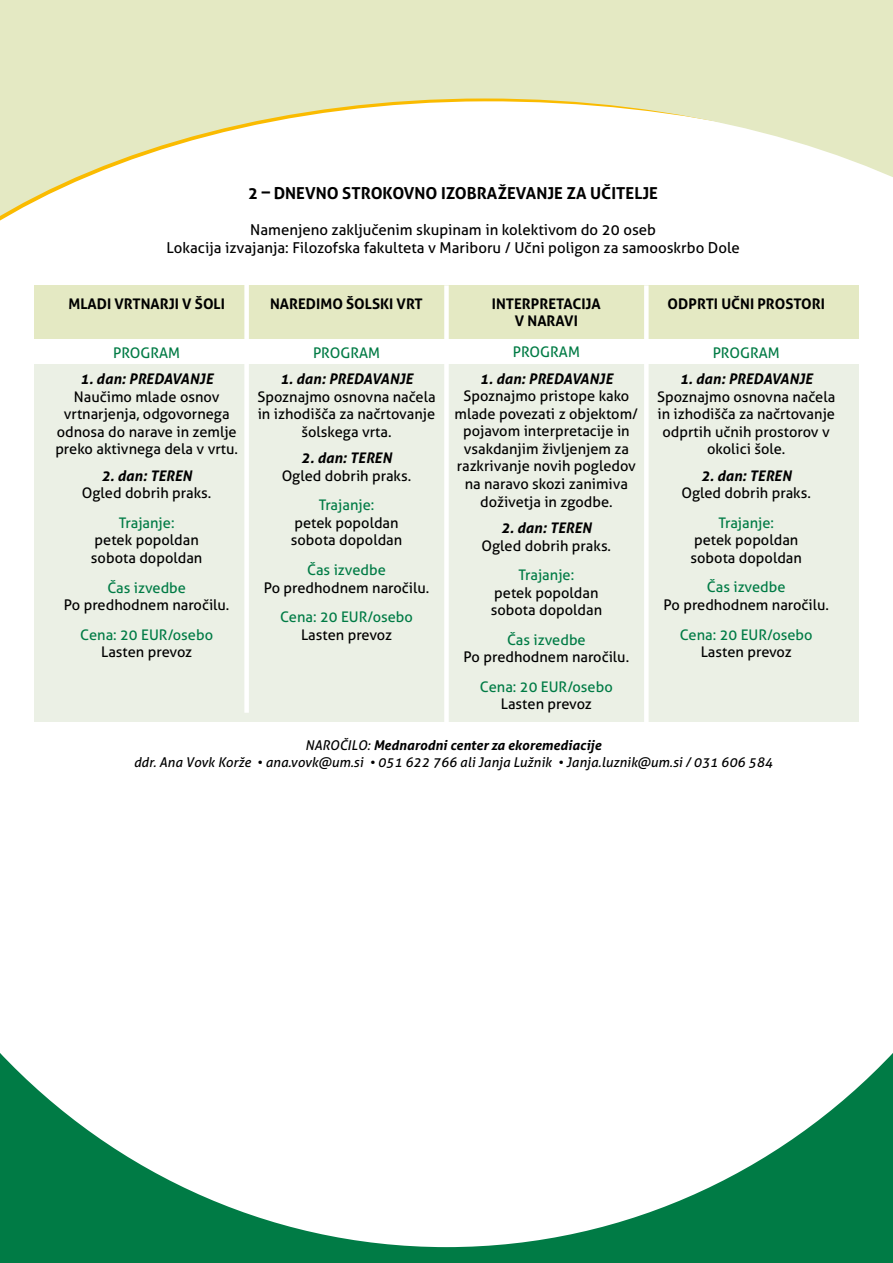
<style>
.page{position:relative;width:893px;height:1263px;background:#fff}
.page>*{position:absolute;margin:0;border:0;box-sizing:border-box;transform-origin:0 0}
.t1{font:700 16.5px "Aller";color:#000}
.t2{font:15px/18px "Aller";color:#000;text-align:center}
.t3{font:14.7px/17.5px "Aller";color:#000;text-align:center}
.t4{font:14.7px "Aller";color:#007b45}
.t5{font:italic 700 14.7px "Aller";color:#000}
.t6{font:700 14.7px/17.5px "Aller";color:#000;text-align:center}
.t7{font:italic 13.5px/16.2px "Aller";color:#000;text-align:center}
.s1{font-weight:700}
</style>
<div class="page">
<svg style="left:0;top:0;width:893px;height:221px;fill:#e4e9c3"></svg>
<svg style="left:0;top:1053px;width:893px;height:210px"></svg>
<div style="left:34px;top:364px;width:825px;height:357px;background:#ebf0e5"></div>
<div style="left:34px;top:285px;width:825px;height:53px;background:#e4e9c3"></div>
<div style="left:244px;top:264px;width:5px;height:449px;background:#fff"></div>
<div style="left:444px;top:285px;width:5px;height:449px;background:#fff"></div>
<div style="left:644px;top:285px;width:5px;height:449px;background:#fff"></div>
<p class="t1" style="left:248px;top:183px;width:411px">2 – DNEVNO STROKOVNO IZOBRAŽEVANJE ZA UČITELJE</p>
<p class="t2" style="left:166px;top:221px;width:575px">Namenjeno zaključenim skupinam in kolektivom do 20 oseb<br>Lokacija izvajanja: Filozofska fakulteta v Mariboru / Učni poligon za samooskrbo Dole</p>
<p class="t6" style="left:68px;top:294px;width:158px">MLADI VRTNARJI V ŠOLI</p>
<p class="t4" style="left:113px;top:343px;width:69px">PROGRAM</p>
<p class="t5" style="left:80px;top:370px;width:134px">1. dan: PREDAVANJE</p>
<p class="t3" style="left:55px;top:388px;width:184px">Naučimo mlade osnov vrtnarjenja, odgovornega odnosa do narave in zemlje preko aktivnega dela v vrtu.</p>
<p class="t5" style="left:101px;top:466px;width:92px">2. dan: TEREN</p>
<p class="t3" style="left:82px;top:484px;width:131px">Ogled dobrih praks.</p>
<p class="t4" style="left:119px;top:514px;width:57px">Trajanje:</p>
<p class="t3" style="left:91px;top:531px;width:113px;text-align:left">petek popoldan sobota dopoldan</p>
<p class="t4" style="left:107px;top:578px;width:80px">Čas izvedbe</p>
<p class="t3" style="left:64px;top:596px;width:167px">Po predhodnem naročilu.</p>
<p class="t4" style="left:80px;top:625px;width:134px">Cena: 20 EUR/osebo</p>
<p class="t3" style="left:101px;top:643px;width:93px">Lasten prevoz</p>
<p class="t6" style="left:270px;top:294px;width:154px">NAREDIMO ŠOLSKI VRT</p>
<p class="t4" style="left:313px;top:343px;width:69px">PROGRAM</p>
<p class="t5" style="left:280px;top:370px;width:134px">1. dan: PREDAVANJE</p>
<p class="t3" style="left:257px;top:388px;width:180px">Spoznajmo osnovna načela in izhodišča za načrtovanje šolskega vrta.</p>
<p class="t5" style="left:301px;top:449px;width:92px">2. dan: TEREN</p>
<p class="t3" style="left:282px;top:467px;width:131px">Ogled dobrih praks.</p>
<p class="t4" style="left:319px;top:496px;width:57px">Trajanje:</p>
<p class="t3" style="left:291px;top:514px;width:113px;text-align:left">petek popoldan sobota dopoldan</p>
<p class="t4" style="left:307px;top:561px;width:80px">Čas izvedbe</p>
<p class="t3" style="left:264px;top:578px;width:167px">Po predhodnem naročilu.</p>
<p class="t4" style="left:280px;top:608px;width:134px">Cena: 20 EUR/osebo</p>
<p class="t3" style="left:301px;top:625px;width:93px">Lasten prevoz</p>
<p class="t6" style="left:492px;top:294px;width:110px">INTERPRETACIJA<br>V NARAVI</p>
<p class="t4" style="left:513px;top:343px;width:69px">PROGRAM</p>
<p class="t5" style="left:480px;top:369px;width:134px">1. dan: PREDAVANJE</p>
<p class="t3" style="left:455px;top:387px;width:185px">Spoznajmo pristope kako mlade povezati z objektom/ pojavom interpretacije in vsakdanjim življenjem za razkrivanje novih pogledov na naravo skozi zanimiva doživetja in zgodbe.</p>
<p class="t5" style="left:501px;top:519px;width:92px">2. dan: TEREN</p>
<p class="t3" style="left:482px;top:537px;width:131px">Ogled dobrih praks.</p>
<p class="t4" style="left:519px;top:566px;width:57px">Trajanje:</p>
<p class="t3" style="left:491px;top:584px;width:113px;text-align:left">petek popoldan sobota dopoldan</p>
<p class="t4" style="left:507px;top:630px;width:80px">Čas izvedbe</p>
<p class="t3" style="left:464px;top:648px;width:167px">Po predhodnem naročilu.</p>
<p class="t4" style="left:480px;top:677px;width:134px">Cena: 20 EUR/osebo</p>
<p class="t3" style="left:501px;top:695px;width:93px">Lasten prevoz</p>
<p class="t6" style="left:668px;top:294px;width:159px">ODPRTI UČNI PROSTORI</p>
<p class="t4" style="left:713px;top:343px;width:69px">PROGRAM</p>
<p class="t5" style="left:680px;top:370px;width:134px">1. dan: PREDAVANJE</p>
<p class="t3" style="left:657px;top:388px;width:180px">Spoznajmo osnovna načela in izhodišča za načrtovanje odprtih učnih prostorov v okolici šole.</p>
<p class="t5" style="left:701px;top:466px;width:92px">2. dan: TEREN</p>
<p class="t3" style="left:681px;top:484px;width:131px">Ogled dobrih praks.</p>
<p class="t4" style="left:718px;top:514px;width:57px">Trajanje:</p>
<p class="t3" style="left:690px;top:531px;width:113px;text-align:left">petek popoldan sobota dopoldan</p>
<p class="t4" style="left:707px;top:578px;width:80px">Čas izvedbe</p>
<p class="t3" style="left:663px;top:596px;width:167px">Po predhodnem naročilu.</p>
<p class="t4" style="left:680px;top:625px;width:134px">Cena: 20 EUR/osebo</p>
<p class="t3" style="left:701px;top:643px;width:93px">Lasten prevoz</p>
<p class="t7" style="left:134px;top:737px;width:640px">NAROČILO: <span class="s1">Mednarodni center za ekoremediacije<br></span>ddr. Ana Vovk Korže • ana.vovk@um.si • 051 622 766 ali Janja Lužnik • Janja.luznik@um.si / 031 606 584</p>
</div>
